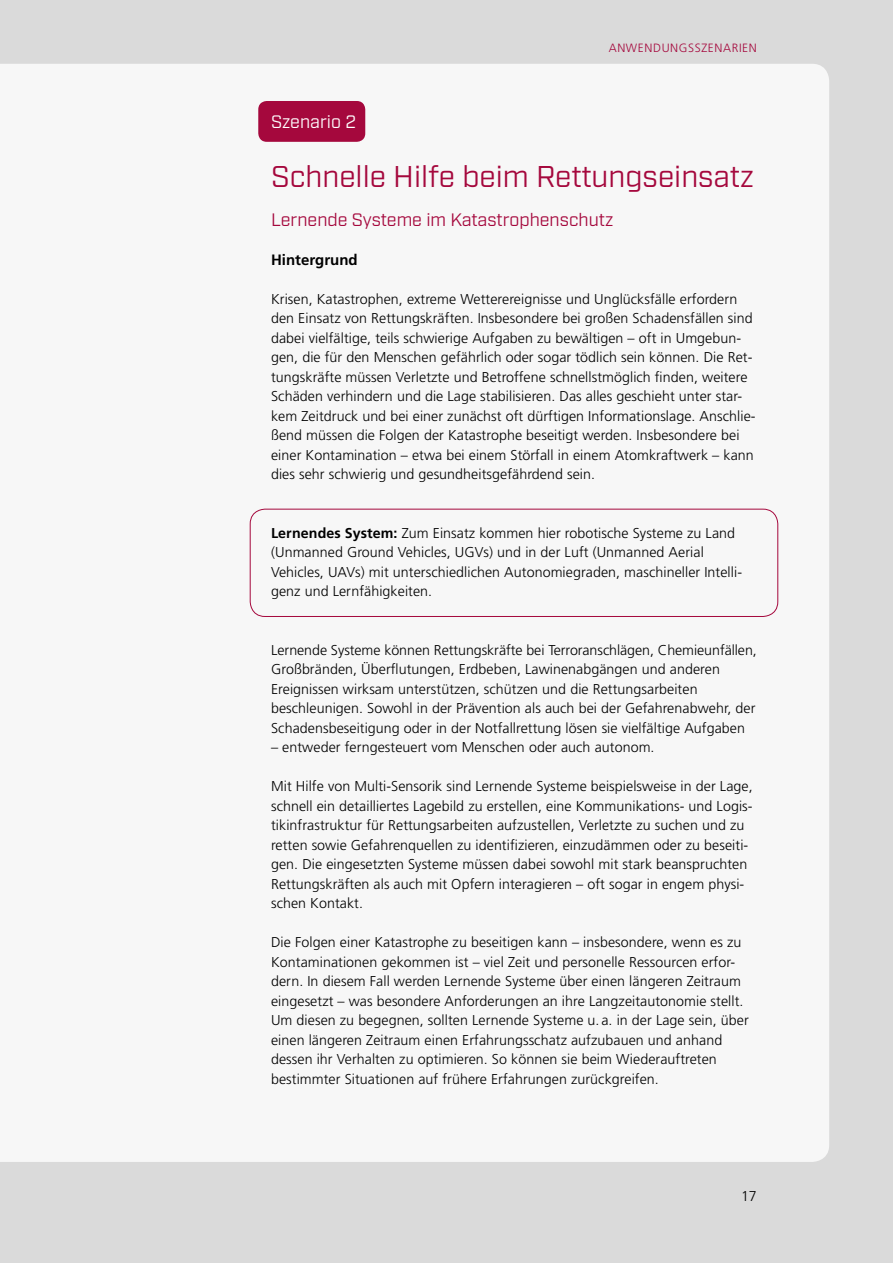
<style>
.page{position:relative;width:893px;height:1263px;background:#dadada}
.page>*{position:absolute;margin:0;border:0;box-sizing:border-box;transform-origin:0 0}
.t1{font:30px "Industry";color:#a5083d}
.t2{font:18px "Industry";color:#a5083d}
.t3{font:18px "Industry";color:#fff}
.t4{font:700 15px "Frutiger CE";color:#000}
.t5{font:300 14.25px/19.5px "Frutiger";letter-spacing:.005em;color:#000}
.t6{font:300 12px "Frutiger CE";letter-spacing:.05em;color:#a5083d}
.s1{font-family:"Frutiger CE";font-weight:700}
</style>
<div class="page">
<div style="left:0;top:64px;width:829px;height:1098px;background:#f7f7f7"></div>
<div style="left:258px;top:101px;width:107px;height:41px;background:#a5083d;border-radius:9px"></div>
<div style="left:250px;top:509px;width:528px;height:108px;border:1px solid #a5083d;border-radius:15px"></div>
<p class="t6" style="left:609px;top:41px;width:150px">ANWENDUNGSSZENARIEN</p>
<p class="t3" style="left:271px;top:111px;width:87px">Szenario 2</p>
<h1 class="t1" style="left:271px;top:159px;width:484px">Schnelle Hilfe beim Rettungseinsatz</h1>
<p class="t2" style="left:271px;top:209px;width:344px">Lernende Systeme im Katastrophenschutz</p>
<p class="t4" style="left:271px;top:251px;width:88px">Hintergrund</p>
<p class="t5" style="left:271px;top:289px;width:486px">Krisen, Katastrophen, extreme Wetterereignisse und Unglücksfälle erfordern den Einsatz von Rettungskräften. Insbesondere bei großen Schadensfällen sind dabei vielfältige, teils schwierige Aufgaben zu bewältigen – oft in Umgebun&shy;gen, die für den Menschen gefährlich oder sogar tödlich sein können. Die Ret&shy;tungskräfte müssen Verletzte und Betroffene schnellstmöglich finden, weitere Schäden verhindern und die Lage stabilisieren. Das alles geschieht unter star&shy;kem Zeitdruck und bei einer zunächst oft dürftigen Informationslage. Anschlie&shy;ßend müssen die Folgen der Katastrophe beseitigt werden. Insbesondere bei einer Kontamination – etwa bei einem Störfall in einem Atomkraftwerk – kann dies sehr schwierig und gesundheitsgefährdend sein.</p>
<p class="t5" style="left:271px;top:523px;width:472px"><span class="s1">Lernendes System:</span> Zum Einsatz kommen hier robotische Systeme zu Land (Unmanned Ground Vehicles, UGVs) und in der Luft (Unmanned Aerial Vehicles, UAVs) mit unterschiedlichen Autonomiegraden, maschineller Intelli&shy;genz und Lernfähigkeiten.</p>
<p class="t5" style="left:271px;top:640px;width:487px">Lernende Systeme können Rettungskräfte bei Terroranschlägen, Chemieunfällen, Großbränden, Überflutungen, Erdbeben, Lawinenabgängen und anderen Ereignissen wirksam unterstützen, schützen und die Rettungsarbeiten beschleunigen. Sowohl in der Prävention als auch bei der Gefahrenabwehr, der Schadensbeseitigung oder in der Notfallrettung lösen sie vielfältige Aufgaben</p>
<p class="t5" style="left:271px;top:738px;width:385px">– entweder ferngesteuert vom Menschen oder auch autonom.</p>
<p class="t5" style="left:271px;top:777px;width:483px">Mit Hilfe von Multi-Sensorik sind Lernende Systeme beispielsweise in der Lage, schnell ein detailliertes Lagebild zu erstellen, eine Kommunikations- und Logis&shy;tikinfrastruktur für Rettungsarbeiten aufzustellen, Verletzte zu suchen und zu retten sowie Gefahrenquellen zu identifizieren, einzudämmen oder zu beseiti&shy;gen. Die eingesetzten Systeme müssen dabei sowohl mit stark beanspruchten Rettungskräften als auch mit Opfern interagieren – oft sogar in engem physi&shy;schen Kontakt.</p>
<p class="t5" style="left:271px;top:933px;width:479px">Die Folgen einer Katastrophe zu beseitigen kann – insbesondere, wenn es zu Kontaminationen gekommen ist – viel Zeit und personelle Ressourcen erfor&shy;dern. In diesem Fall werden Lernende Systeme über einen längeren Zeitraum eingesetzt – was besondere Anforderungen an ihre Langzeitautonomie stellt.<br>Um diesen zu begegnen, sollten Lernende Systeme u. a. in der Lage sein, über einen längeren Zeitraum einen Erfahrungsschatz aufzubauen und anhand dessen ihr Verhalten zu optimieren. So können sie beim Wiederauftreten bestimmter Situationen auf frühere Erfahrungen zurückgreifen.</p>
<p class="t5" style="left:741px;top:1186px;width:17px">17</p>
</div>
